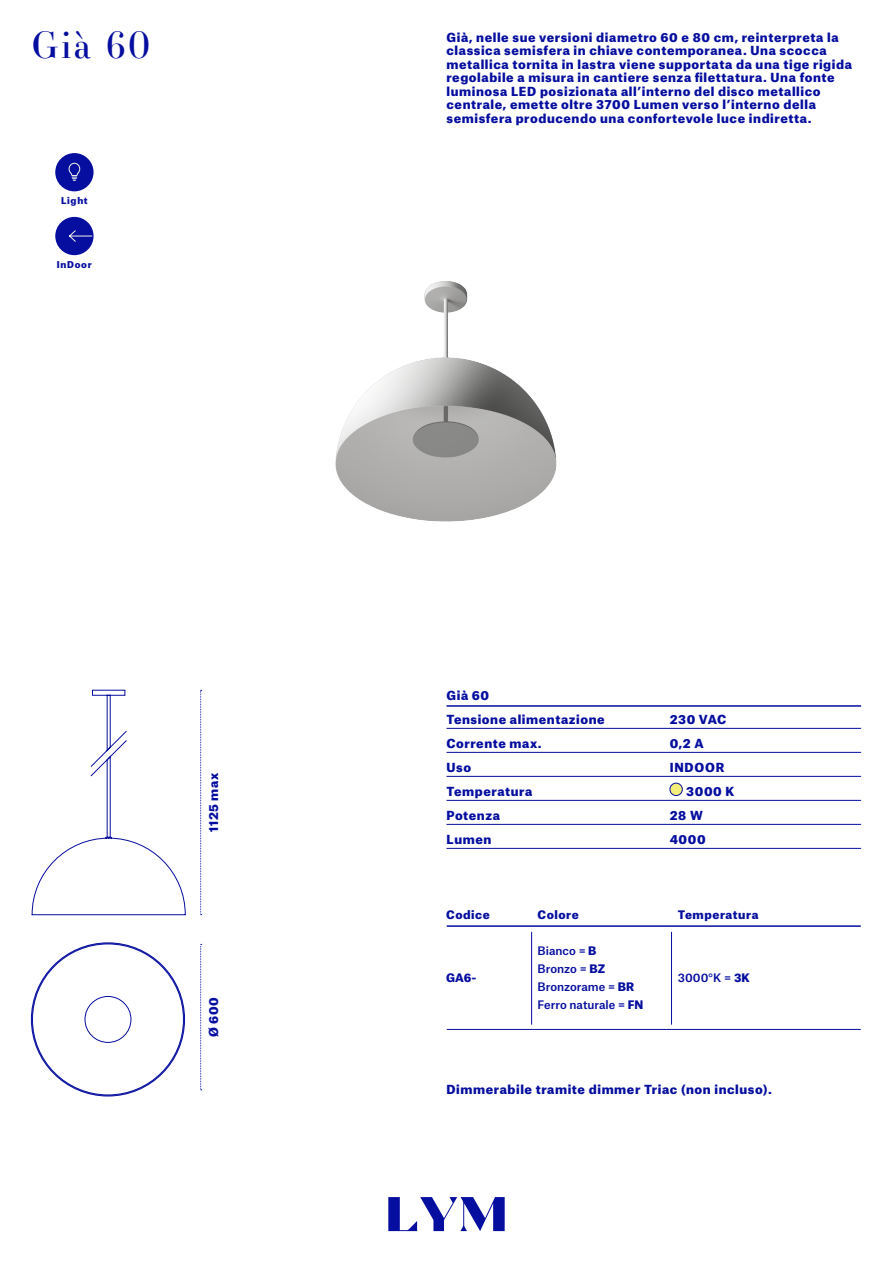
<style>
.page{position:relative;width:893px;height:1263px;background:#fff}
.page>*{position:absolute;margin:0;border:0;box-sizing:border-box;transform-origin:0 0}
.t1{font:36px "Essonnes Display";color:#060e9f}
.t2{font:900 12px/13.5px "Atlas Grotesk";letter-spacing:.05em;color:#060e9f}
.t3{font:500 11.25px/18px "Atlas Grotesk";color:#060e9f}
.t4{font:900 11.25px "Atlas Grotesk";letter-spacing:.045em;color:#060e9f}
.t5{font:900 9px "Atlas Grotesk";letter-spacing:.075em;color:#060e9f}
.s1{font-weight:900}
</style>
<div class="page">
<div style="left:55px;top:153px;width:39px;height:38px;background:#060e9f;border-radius:50%"></div>
<svg style="left:68px;top:162px;width:13px;height:19px"></svg>
<div style="left:55px;top:217px;width:39px;height:38px;background:#060e9f;border-radius:50%"></div>
<svg style="left:69px;top:229px;width:24px;height:14px"></svg>
<svg style="left:200px;top:690px;width:2px;height:225px"></svg>
<svg style="left:200px;top:944px;width:2px;height:146px"></svg>
<hr style="left:446px;top:705px;width:415px;height:2px;background:#060e9f">
<hr style="left:446px;top:728px;width:415px;height:1px;background:#060e9f">
<hr style="left:446px;top:752px;width:415px;height:1px;background:#060e9f">
<hr style="left:446px;top:776px;width:415px;height:1px;background:#060e9f">
<hr style="left:446px;top:800px;width:415px;height:1px;background:#060e9f">
<hr style="left:446px;top:824px;width:415px;height:1px;background:#060e9f">
<hr style="left:446px;top:848px;width:415px;height:1px;background:#060e9f">
<div style="left:670px;top:783px;width:12px;height:12px;background:#f3ed79;border-radius:50%"></div>
<div style="left:670px;top:783px;width:12px;height:13px;border:1px solid #060e9f;border-radius:50%"></div>
<img style="left:335px;top:281px;width:222px;height:241px">
<hr style="left:447px;top:925px;width:414px;height:2px;background:#060e9f">
<hr style="left:531px;top:932px;width:1px;height:93px;background:#060e9f">
<hr style="left:671px;top:932px;width:1px;height:93px;background:#060e9f">
<hr style="left:447px;top:1029px;width:414px;height:1px;background:#060e9f">
<svg style="left:32px;top:690px;width:154px;height:225px"></svg>
<svg style="left:31px;top:942px;width:154px;height:154px"></svg>
<svg style="left:388px;top:1197px;width:117px;height:34px"></svg>
<h1 class="t1" style="left:32px;top:20px;width:120px">Già 60</h1>
<p class="t2" style="left:446px;top:29px;width:407px">Già, nelle sue versioni diametro 60 e 80 cm, reinterpreta la classica semisfera in chiave contemporanea. Una scocca metallica tornita in lastra viene supportata da una tige rigida regolabile a misura in cantiere senza filettatura. Una fonte luminosa LED posizionata all’interno del disco metallico centrale, emette oltre 3700 Lumen verso l’interno della semisfera producendo una confortevole luce indiretta.</p>
<p class="t5" style="left:61px;top:193px;width:28px">Light</p>
<p class="t5" style="left:57px;top:257px;width:36px">InDoor</p>
<p class="t2" style="left:206px;top:832px;width:61px;rotate:-90deg">1125 max</p>
<p class="t2" style="left:206px;top:1037px;width:42px;rotate:-90deg">Ø 600</p>
<p class="t2" style="left:446px;top:682px;width:160px;line-height:24px">Già 60<br>Tensione alimentazione</p>
<p class="t2" style="left:670px;top:711px;width:58px">230 VAC</p>
<p class="t2" style="left:446px;top:735px;width:97px">Corrente max.</p>
<p class="t2" style="left:670px;top:735px;width:35px">0,2 A</p>
<p class="t2" style="left:446px;top:759px;width:26px">Uso</p>
<p class="t2" style="left:670px;top:759px;width:56px">INDOOR</p>
<p class="t2" style="left:447px;top:783px;width:87px">Temperatura</p>
<p class="t2" style="left:686px;top:783px;width:50px">3000 K</p>
<p class="t2" style="left:446px;top:807px;width:55px">Potenza</p>
<p class="t2" style="left:670px;top:807px;width:35px">28 W</p>
<p class="t2" style="left:446px;top:831px;width:46px">Lumen</p>
<p class="t2" style="left:670px;top:831px;width:38px">4000</p>
<p class="t4" style="left:446px;top:906px;width:45px">Codice</p>
<p class="t4" style="left:538px;top:906px;width:43px">Colore</p>
<p class="t4" style="left:678px;top:906px;width:82px">Temperatura</p>
<p class="t4" style="left:446px;top:968px;width:32px">GA6-</p>
<p class="t3" style="left:538px;top:940px;width:107px">Bianco = <span class="s1">B<br></span>Bronzo = <span class="s1">BZ<br></span>Bronzorame = <span class="s1">BR<br></span>Ferro naturale = <span class="s1">FN</span></p>
<p class="t3" style="left:678px;top:967px;width:73px">3000°K = <span class="s1">3K</span></p>
<p class="t2" style="left:446px;top:1081px;width:327px">Dimmerabile tramite dimmer Triac (non incluso).</p>
</div>
